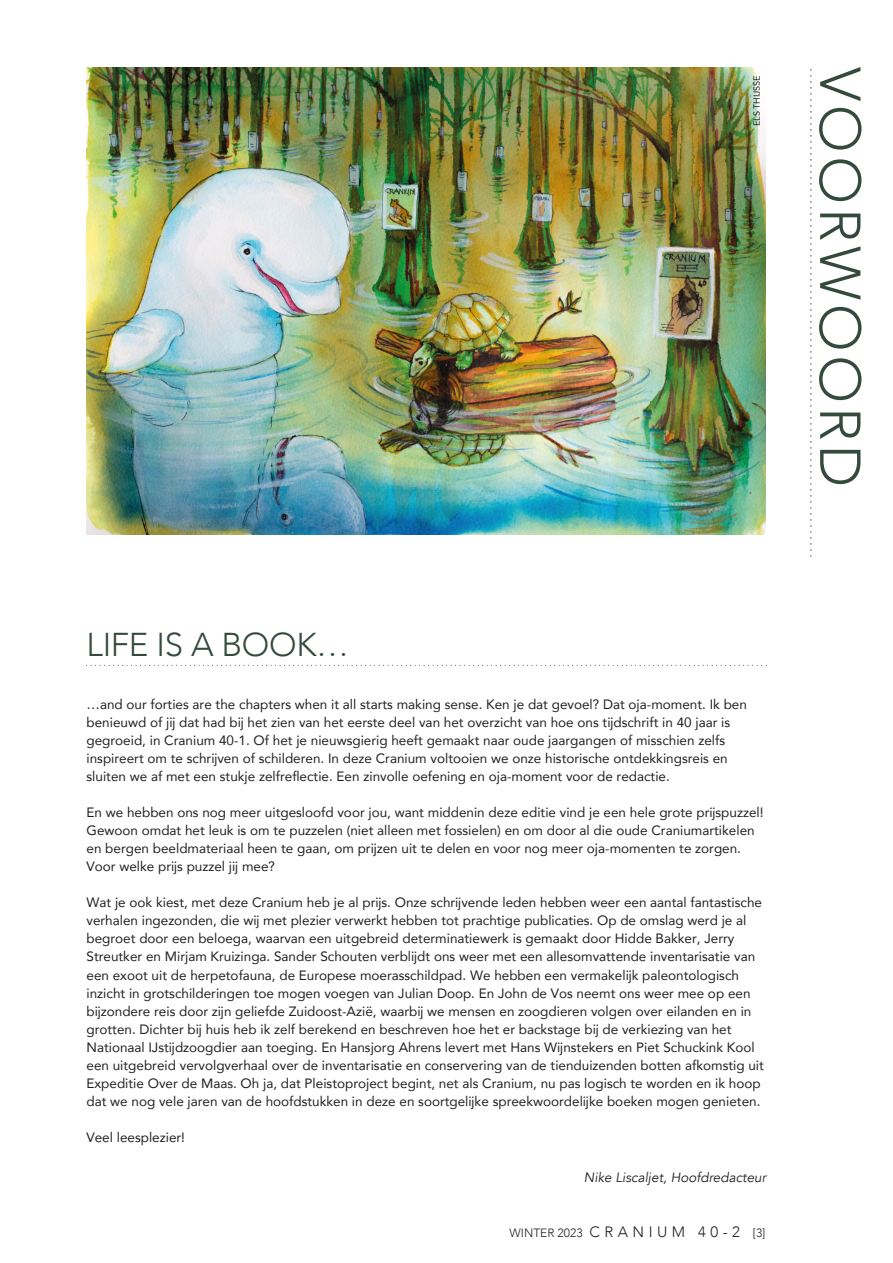
<style>
.page{position:relative;width:893px;height:1263px;background:#fff}
.page>*{position:absolute;margin:0;border:0;box-sizing:border-box;transform-origin:0 0}
.t1{font:300 57px "Avenir";letter-spacing:.07em;color:#334a3c}
.t2{font:300 33px "Avenir";letter-spacing:-.01em;color:#334a3c}
.t3{font:13.5px/18px "Avenir";color:#231f20}
.t4{font:italic 13.5px "Avenir";color:#231f20}
.t5{font:300 12px "Avenir";color:#231f20}
.t6{font:9px "Avenir";color:#000001}
.s1{font-size:15px}
</style>
<div class="page">
<img style="left:87px;top:67px;width:679px;height:467px">
<svg style="left:810px;top:69px;width:2px;height:487px"></svg>
<svg style="left:90px;top:665px;width:676px;height:1px"></svg>
<p class="t6" style="left:751px;top:126px;width:52px;rotate:-90deg">ELS THĲSSE</p>
<h1 class="t1" style="left:877px;top:67px;width:421px;rotate:90deg">VOORWOORD</h1>
<h2 class="t2" style="left:87px;top:623px;width:264px">LIFE IS A BOOK…</h2>
<p class="t3" style="left:87px;top:696px;width:662px">…and our forties are the chapters when it all starts making sense. Ken je dat gevoel? Dat oja-moment. Ik ben benieuwd of jĳ dat had bĳ het zien van het eerste deel van het overzicht van hoe ons tĳdschrift in 40 jaar is gegroeid, in Cranium 40-1. Of het je nieuwsgierig heeft gemaakt naar oude jaargangen of misschien zelfs inspireert om te schrĳven of schilderen. In deze Cranium voltooien we onze historische ontdekkingsreis en sluiten we af met een stukje zelfreflectie. Een zinvolle oefening en oja-moment voor de redactie.</p>
<p class="t3" style="left:87px;top:804px;width:678px">En we hebben ons nog meer uitgesloofd voor jou, want middenin deze editie vind je een hele grote prĳspuzzel!<br>Gewoon omdat het leuk is om te puzzelen (niet alleen met fossielen) en om door al die oude Craniumartikelen en bergen beeldmateriaal heen te gaan, om prĳzen uit te delen en voor nog meer oja-momenten te zorgen.<br>Voor welke prĳs puzzel jĳ mee?</p>
<p class="t3" style="left:87px;top:894px;width:679px">Wat je ook kiest, met deze Cranium heb je al prĳs. Onze schrĳvende leden hebben weer een aantal fantastische verhalen ingezonden, die wĳ met plezier verwerkt hebben tot prachtige publicaties. Op de omslag werd je al begroet door een beloega, waarvan een uitgebreid determinatiewerk is gemaakt door Hidde Bakker, Jerry Streutker en Mirjam Kruizinga. Sander Schouten verblĳdt ons weer met een allesomvattende inventarisatie van een exoot uit de herpetofauna, de Europese moerasschildpad. We hebben een vermakelĳk paleontologisch inzicht in grotschilderingen toe mogen voegen van Julian Doop. En John de Vos neemt ons weer mee op een bĳzondere reis door zĳn geliefde Zuidoost-Azië, waarbĳ we mensen en zoogdieren volgen over eilanden en in grotten. Dichter bĳ huis heb ik zelf berekend en beschreven hoe het er backstage bĳ de verkiezing van het Nationaal Ĳstĳdzoogdier aan toeging. En Hansjorg Ahrens levert met Hans Wĳnstekers en Piet Schuckink Kool een uitgebreid vervolgverhaal over de inventarisatie en conservering van de tienduizenden botten afkomstig uit Expeditie Over de Maas. Oh ja, dat Pleistoproject begint, net als Cranium, nu pas logisch te worden en ik hoop dat we nog vele jaren van de hoofdstukken in deze en soortgelĳke spreekwoordelĳke boeken mogen genieten.</p>
<p class="t3" style="left:87px;top:1128px;width:100px">Veel leesplezier!</p>
<p class="t4" style="left:584px;top:1168px;width:184px">Nike Liscaljet, Hoofdredacteur</p>
<p class="t5" style="left:510px;top:1225px;width:257px">WINTER2023 <span class="s1">CRANIUM 40-2</span> [3]</p>
</div>
